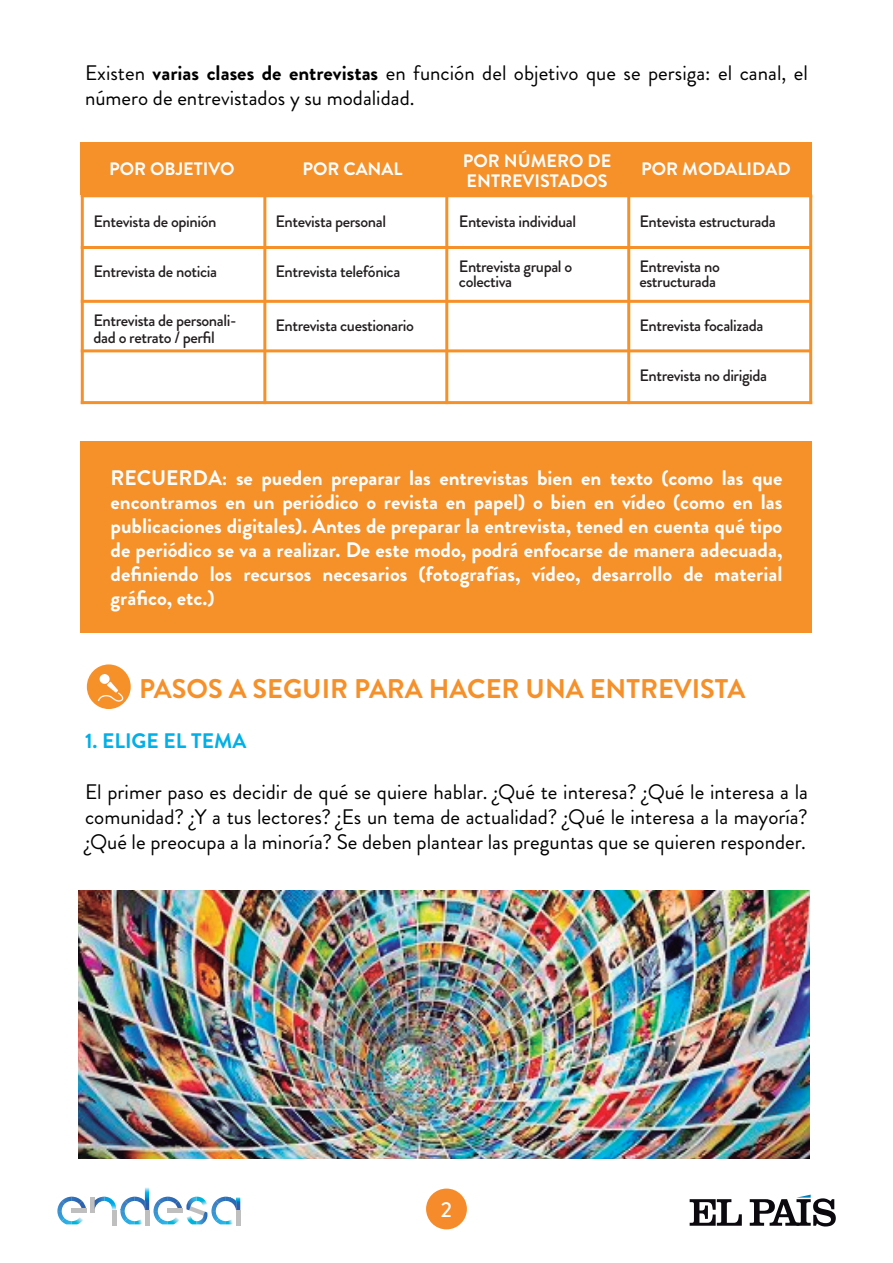
<style>
.page{position:relative;width:893px;height:1263px;background:#fff}
.page>*{position:absolute;margin:0;border:0;box-sizing:border-box;transform-origin:0 0}
.t1{font:700 27px "Brandon Grotesque";color:#f69029}
.t2{font:500 21.6px "Brandon Grotesque";color:#fff}
.t3{font:700 21px/24px "Brandon Grotesque";color:#fff;text-align:justify}
.t4{font:21px/25.2px "Brandon Grotesque";color:#000;text-align:justify}
.t5{font:700 21px "Brandon Grotesque";color:#00b0e8}
.t6{font:700 18px/19.5px "Brandon Grotesque";color:#fff}
.t7{font:500 16.5px/15px "Brandon Grotesque";letter-spacing:-.025em;color:#231f20}
.s1{font-weight:700}
</style>
<div class="page">
<svg style="left:690px;top:1199px;width:52px;height:27px"></svg>
<svg style="left:750px;top:1194px;width:86px;height:32px"></svg>
<div style="left:90px;top:1198px;width:5px;height:15px;background:#bebfbe"></div>
<hr style="left:112px;top:1210px;width:4px;height:15px;background:#bebfbe">
<hr style="left:236px;top:1210px;width:4px;height:15px;background:#bebfbe">
<svg style="left:57px;top:1197px;width:29px;height:27px"></svg>
<div style="left:71px;top:1208px;width:15px;height:5px;background:#bebfbe"></div>
<svg style="left:153px;top:1197px;width:87px;height:27px"></svg>
<div style="left:167px;top:1208px;width:15px;height:5px;background:#bebfbe"></div>
<hr style="left:145px;top:1210px;width:4px;height:15px;background:#bebfbe">
<img style="left:145px;top:1187px;width:4px;height:23px">
<svg style="left:95px;top:1197px;width:51px;height:27px"></svg>
<div style="left:426px;top:1188px;width:41px;height:41px;background:#f58b2a;border-radius:50%"></div>
<div style="left:81px;top:441px;width:731px;height:191px;background:#f69029"></div>
<img style="left:78px;top:891px;width:732px;height:268px">
<div style="left:87px;top:664px;width:44px;height:45px;background:#f69029;border-radius:50%"></div>
<img style="left:97px;top:674px;width:29px;height:27px">
<div style="left:81px;top:142px;width:731px;height:52px;background:#f69029"></div>
<hr style="left:627px;top:195px;width:3px;height:209px;background:#f69029">
<hr style="left:445px;top:195px;width:3px;height:209px;background:#f69029">
<hr style="left:263px;top:195px;width:3px;height:209px;background:#f69029">
<hr style="left:81px;top:195px;width:3px;height:209px;background:#f69029">
<hr style="left:809px;top:195px;width:3px;height:209px;background:#f69029">
<hr style="left:81px;top:246px;width:729px;height:3px;background:#f69029">
<hr style="left:81px;top:300px;width:729px;height:3px;background:#f69029">
<hr style="left:81px;top:349px;width:729px;height:3px;background:#f69029">
<hr style="left:81px;top:401px;width:731px;height:3px;background:#f69029">
<hr style="left:81px;top:194px;width:731px;height:3px;background:#f69029">
<p class="t4" style="left:85px;top:61px;width:724px">Existen <span class="s1">varias clases de entrevistas</span> en función del objetivo que se persiga: el canal, el número de entrevistados y su modalidad.</p>
<p class="t6" style="left:463px;top:151px;width:150px">POR NÚMERO DE<br>ENTREVISTADOS</p>
<p class="t6" style="left:109px;top:159px;width:127px">POR OBJETIVO</p>
<p class="t6" style="left:302px;top:159px;width:102px">POR CANAL</p>
<p class="t6" style="left:641px;top:159px;width:151px">POR MODALIDAD</p>
<p class="t7" style="left:94px;top:214px;width:124px">Entevista de opinión</p>
<p class="t7" style="left:94px;top:264px;width:125px">Entrevista de noticia</p>
<p class="t7" style="left:94px;top:313px;width:144px;line-height:16.5px">Entrevista de personali&shy;dad o retrato / perfil</p>
<p class="t7" style="left:275px;top:214px;width:112px">Entevista personal</p>
<p class="t7" style="left:275px;top:264px;width:126px">Entrevista telefónica</p>
<p class="t7" style="left:275px;top:318px;width:140px">Entrevista cuestionario</p>
<p class="t7" style="left:459px;top:214px;width:119px">Entevista individual</p>
<p class="t7" style="left:459px;top:259px;width:115px">Entrevista grupal o colectiva</p>
<p class="t7" style="left:639px;top:214px;width:138px">Entevista estructurada</p>
<p class="t7" style="left:639px;top:259px;width:82px">Entrevista no estructurada</p>
<p class="t7" style="left:639px;top:318px;width:125px">Entrevista focalizada</p>
<p class="t7" style="left:639px;top:368px;width:129px">Entrevista no dirigida</p>
<p class="t3" style="left:111px;top:466px;width:673px">RECUERDA: se pueden preparar las entrevistas bien en texto (como las que encontramos en un periódico o revista en papel) o bien en vídeo (como en las publicaciones digitales). Antes de preparar la entrevista, tened en cuenta qué tipo de periódico se va a realizar. De este modo, podrá enfocarse de manera adecuada, definiendo los recursos necesarios (fotografías, vídeo, desarrollo de material gráfico, etc.)</p>
<p class="t1" style="left:139px;top:669px;width:608px">PASOS A SEGUIR PARA HACER UNA ENTREVISTA</p>
<p class="t5" style="left:85px;top:726px;width:163px">1. ELIGE EL TEMA</p>
<p class="t4" style="left:85px;top:779px;width:724px">El primer paso es decidir de qué se quiere hablar. ¿Qué te interesa? ¿Qué le interesa a la comunidad? ¿Y a tus lectores? ¿Es un tema de actualidad? ¿Qué le interesa a la mayoría? ¿Qué le preocupa a la minoría? Se deben plantear las preguntas que se quieren responder.</p>
<p class="t2" style="left:441px;top:1194px;width:13px">2</p>
</div>
